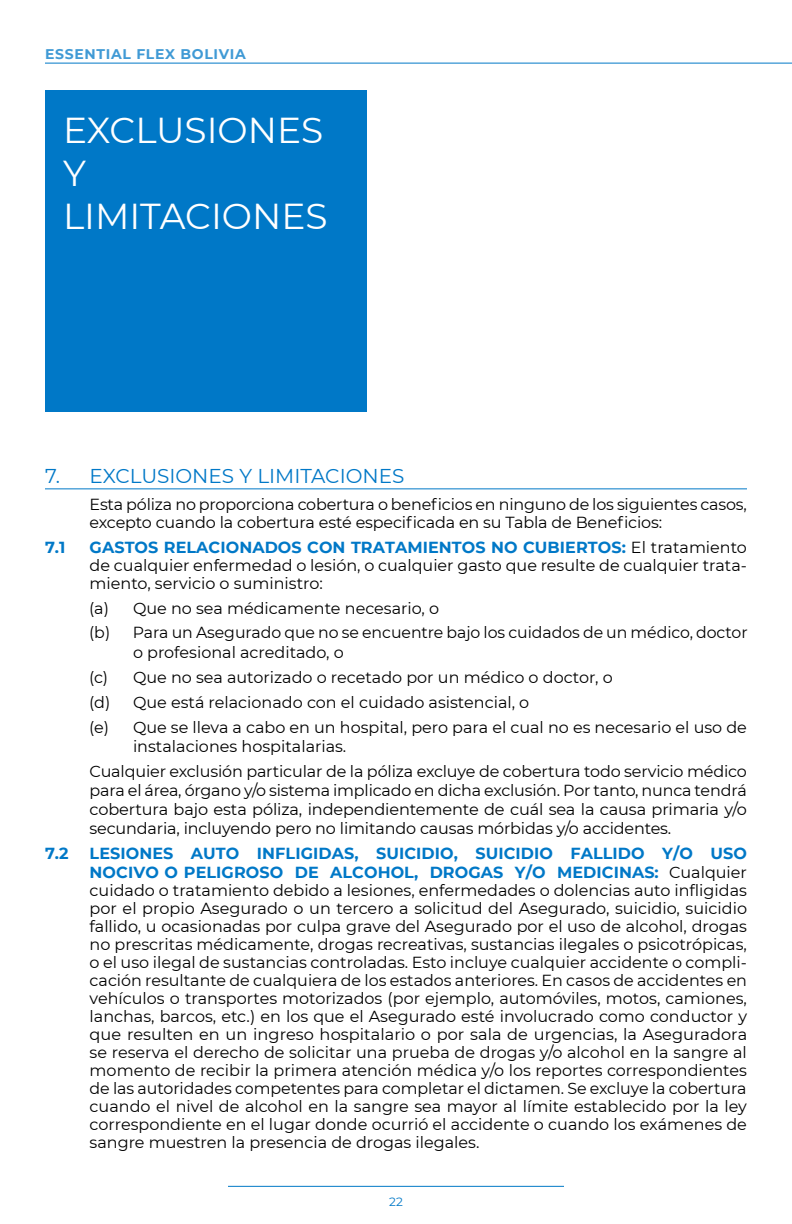
<style>
.page{position:relative;width:792px;height:1224px;background:#fff}
.page>*{position:absolute;margin:0;border:0;box-sizing:border-box;transform-origin:0 0}
.t1{font:36px/43.2px "Montserrat";color:#fff}
.t2{font:20px "Montserrat";color:#0078c7}
.t3{font:16px/18px "Montserrat";letter-spacing:-.005em;color:#000}
.t4{font:700 16px "Montserrat";color:#0078c7}
.t5{font:700 14px "Montserrat";letter-spacing:.05em;color:#409ad5}
.t6{font:12px "Montserrat";color:#0078c7}
.s1{font-weight:700;color:#0078c7}
</style>
<div class="page">
<hr style="left:45px;top:63px;width:747px;height:1px;background:#0078c7">
<hr style="left:228px;top:1186px;width:336px;height:1px;background:#0078c7">
<hr style="left:45px;top:488px;width:702px;height:1px;background:#0078c7">
<div style="left:45px;top:90px;width:321px;height:321px;background:#0078c7"></div>
<p class="t5" style="left:45px;top:43px;width:202px">ESSENTIAL FLEX BOLIVIA</p>
<h1 class="t1" style="left:63px;top:107px;width:266px">EXCLUSIONES<br>Y<br>LIMITACIONES</h1>
<p class="t2" style="left:45px;top:462px;width:361px">7. EXCLUSIONES Y LIMITACIONES</p>
<p class="t3" style="left:90px;top:494px;width:659px">Esta póliza no proporciona cobertura o beneficios en ninguno de los siguientes casos, excepto cuando la cobertura esté especificada en su Tabla de Beneficios:</p>
<p class="t4" style="left:45px;top:535px;width:22px">7.1</p>
<p class="t3" style="left:90px;top:537px;width:659px;text-align:justify"><span class="s1">GASTOS RELACIONADOS CON TRATAMIENTOS NO CUBIERTOS:</span> El tratamiento de cualquier enfermedad o lesión, o cualquier gasto que resulte de cualquier trata&shy;miento, servicio o suministro:</p>
<p class="t3" style="left:89px;top:595px;width:660px;line-height:25px">(a) Que no sea médicamente necesario, o<br>(b) Para un Asegurado que no se encuentre bajo los cuidados de un médico, doctor</p>
<p class="t3" style="left:89px;top:639px;width:659px;line-height:25px;text-indent:44px">o profesional acreditado, o<br>(c) Que no sea autorizado o recetado por un médico o doctor, o<br>(d) Que está relacionado con el cuidado asistencial, o<br>(e) Que se lleva a cabo en un hospital, pero para el cual no es necesario el uso de</p>
<p class="t3" style="left:90px;top:733px;width:659px;line-height:25px;text-indent:43px">instalaciones hospitalarias.<br>Cualquier exclusión particular de la póliza excluye de cobertura todo servicio médico</p>
<p class="t3" style="left:90px;top:780px;width:659px;line-height:19.2px;text-align:justify">para el área, órgano y/o sistema implicado en dicha exclusión. Por tanto, nunca tendrá cobertura bajo esta póliza, independientemente de cuál sea la causa primaria y/o secundaria, incluyendo pero no limitando causas mórbidas y/o accidentes.</p>
<p class="t4" style="left:45px;top:842px;width:25px">7.2</p>
<p class="t3" style="left:90px;top:844px;width:659px;text-align:justify"><span class="s1">LESIONES AUTO INFLIGIDAS, SUICIDIO, SUICIDIO FALLIDO Y/O USO NOCIVO O PELIGROSO DE ALCOHOL, DROGAS Y/O MEDICINAS:</span> Cualquier cuidado o tratamiento debido a lesiones, enfermedades o dolencias auto infligidas por el propio Asegurado o un tercero a solicitud del Asegurado, suicidio, suicidio fallido, u ocasionadas por culpa grave del Asegurado por el uso de alcohol, drogas no prescritas médicamente, drogas recreativas, sustancias ilegales o psicotrópicas, o el uso ilegal de sustancias controladas. Esto incluye cualquier accidente o compli&shy;cación resultante de cualquiera de los estados anteriores. En casos de accidentes en vehículos o transportes motorizados (por ejemplo, automóviles, motos, camiones, lanchas, barcos, etc.) en los que el Asegurado esté involucrado como conductor y que resulten en un ingreso hospitalario o por sala de urgencias, la Aseguradora se reserva el derecho de solicitar una prueba de drogas y/o alcohol en la sangre al momento de recibir la primera atención médica y/o los reportes correspondientes de las autoridades competentes para completar el dictamen. Se excluye la cobertura cuando el nivel de alcohol en la sangre sea mayor al límite establecido por la ley correspondiente en el lugar donde ocurrió el accidente o cuando los exámenes de sangre muestren la presencia de drogas ilegales.</p>
<p class="t6" style="left:389px;top:1194px;width:15px">22</p>
</div>
